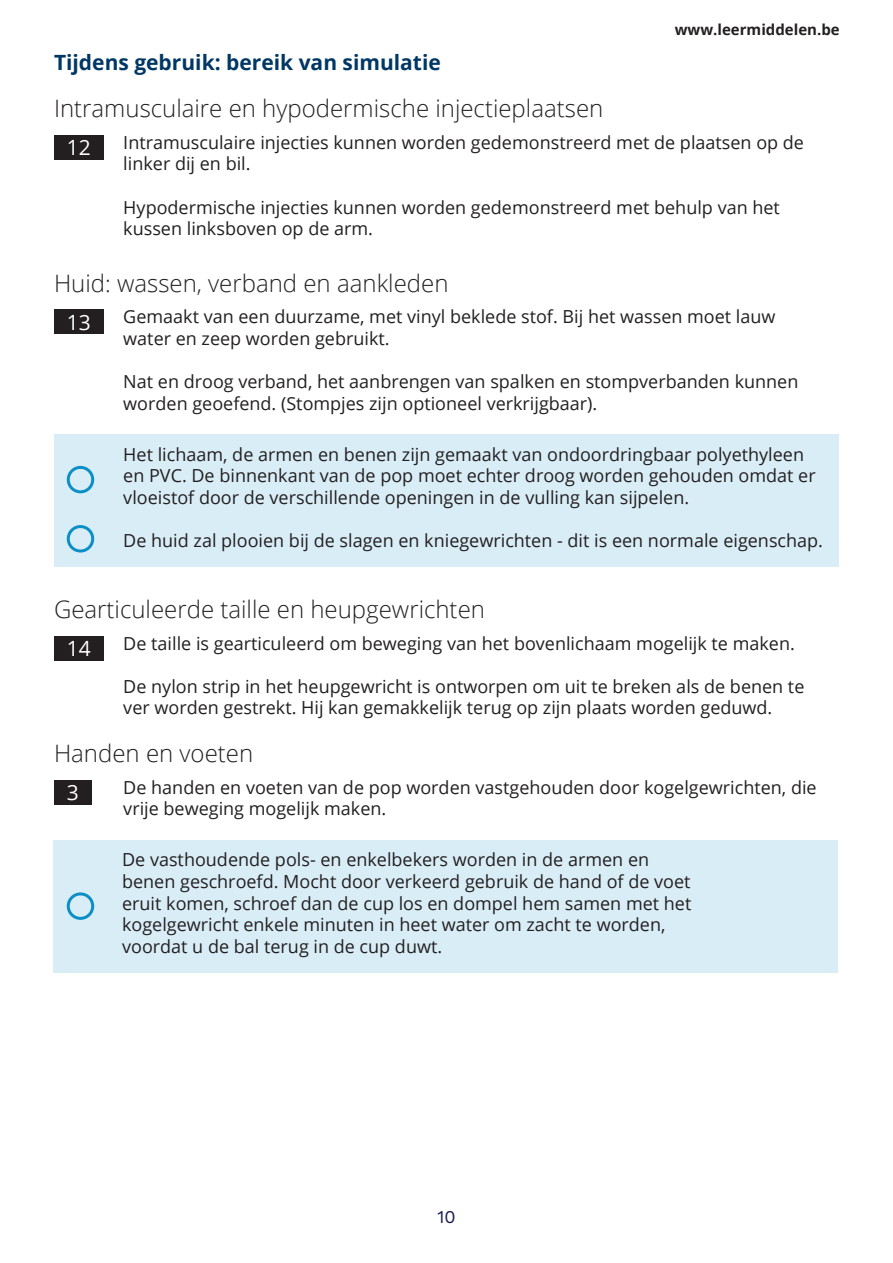
<style>
.page{position:relative;width:893px;height:1263px;background:#fff}
.page>*{position:absolute;margin:0;border:0;box-sizing:border-box;transform-origin:0 0}
.t1{font:300 24px "Open Sans";color:#231f20}
.t2{font:700 21px "Open Sans";color:#003764}
.t3{font:21px "Open Sans";color:#fff}
.t4{font:18px/21.6px "Open Sans";color:#231f20}
.t5{font:18px "Work Sans";color:#181a4f}
.t6{font:700 15px "Open Sans";color:#231f20}
</style>
<div class="page">
<div style="left:54px;top:135px;width:50px;height:25px;background:#231f20"></div>
<div style="left:54px;top:309px;width:50px;height:25px;background:#231f20"></div>
<div style="left:54px;top:434px;width:785px;height:133px;background:#d9edf7"></div>
<div style="left:67px;top:466px;width:27px;height:27px;border:3px solid #0c8fc6;border-radius:50%"></div>
<div style="left:54px;top:636px;width:50px;height:24px;background:#231f20"></div>
<div style="left:54px;top:780px;width:38px;height:24px;background:#231f20"></div>
<div style="left:53px;top:840px;width:785px;height:132px;background:#d9edf7"></div>
<div style="left:67px;top:892px;width:27px;height:28px;border:3px solid #0c8fc6;border-radius:50%"></div>
<div style="left:67px;top:525px;width:27px;height:27px;border:3px solid #0c8fc6;border-radius:50%"></div>
<p class="t6" style="left:675px;top:19px;width:166px">www.leermiddelen.be</p>
<p class="t2" style="left:54px;top:48px;width:388px">Tijdens gebruik: bereik van simulatie</p>
<p class="t1" style="left:54px;top:92px;width:551px">Intramusculaire en hypodermische injectieplaatsen</p>
<p class="t3" style="left:67px;top:133px;width:26px">12</p>
<p class="t4" style="left:123px;top:131px;width:682px">Intramusculaire injecties kunnen worden gedemonstreerd met de plaatsen op de linker dij en bil.</p>
<p class="t4" style="left:123px;top:196px;width:658px">Hypodermische injecties kunnen worden gedemonstreerd met behulp van het kussen linksboven op de arm.</p>
<p class="t1" style="left:54px;top:266px;width:396px">Huid: wassen, verband en aankleden</p>
<p class="t3" style="left:67px;top:308px;width:26px">13</p>
<p class="t4" style="left:123px;top:305px;width:654px">Gemaakt van een duurzame, met vinyl beklede stof. Bij het wassen moet lauw water en zeep worden gebruikt.</p>
<p class="t4" style="left:123px;top:370px;width:677px">Nat en droog verband, het aanbrengen van spalken en stompverbanden kunnen worden geoefend. (Stompjes zijn optioneel verkrijgbaar).</p>
<p class="t4" style="left:123px;top:443px;width:694px">Het lichaam, de armen en benen zijn gemaakt van ondoordringbaar polyethyleen en PVC. De binnenkant van de pop moet echter droog worden gehouden omdat er vloeistof door de verschillende openingen in de vulling kan sijpelen.</p>
<p class="t4" style="left:123px;top:529px;width:701px">De huid zal plooien bij de slagen en kniegewrichten - dit is een normale eigenschap.</p>
<p class="t1" style="left:54px;top:593px;width:432px">Gearticuleerde taille en heupgewrichten</p>
<p class="t3" style="left:67px;top:634px;width:26px">14</p>
<p class="t4" style="left:123px;top:632px;width:673px">De taille is gearticuleerd om beweging van het bovenlichaam mogelijk te maken.</p>
<p class="t4" style="left:123px;top:675px;width:683px">De nylon strip in het heupgewricht is ontworpen om uit te breken als de benen te ver worden gestrekt. Hij kan gemakkelijk terug op zijn plaats worden geduwd.</p>
<p class="t1" style="left:54px;top:737px;width:201px">Handen en voeten</p>
<p class="t3" style="left:67px;top:778px;width:14px">3</p>
<p class="t4" style="left:123px;top:776px;width:695px">De handen en voeten van de pop worden vastgehouden door kogelgewrichten, die vrije beweging mogelijk maken.</p>
<p class="t4" style="left:122px;top:849px;width:571px">De vasthoudende pols- en enkelbekers worden in de armen en benen geschroefd. Mocht door verkeerd gebruik de hand of de voet eruit komen, schroef dan de cup los en dompel hem samen met het kogelgewricht enkele minuten in heet water om zacht te worden, voordat u de bal terug in de cup duwt.</p>
<p class="t5" style="left:437px;top:1206px;width:20px">10</p>
</div>
